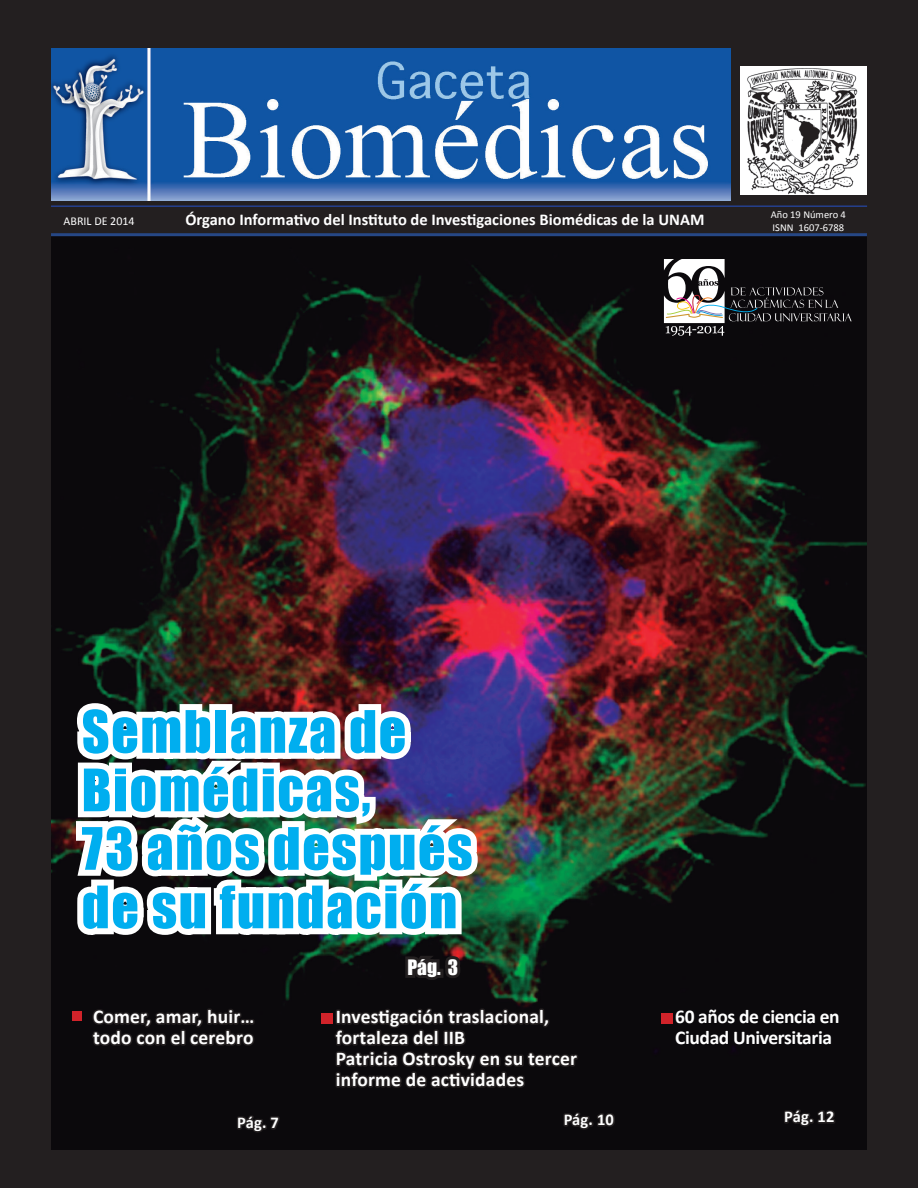
<style>
.page{position:relative;width:918px;height:1188px;background:#231f20}
.page>*{position:absolute;margin:0;border:0;box-sizing:border-box;transform-origin:0 0}
.t1{font:54px/58.5px "Impact";letter-spacing:.03em;color:#00aeef}
.t2{font:700 19.5px/21px "Calibri";letter-spacing:.01em;color:#fff}
.t3{font:700 19.5px/21px "Calibri";letter-spacing:-.02em;color:#fff}
.t4{font:19.5px "Impact";color:#fff}
.t5{font:700 16.5px "Calibri";color:#fff}
.t6{font:12px "Calibri";color:#fff}
.t7{font:10.5px/12.6px "Calibri";color:#fff}
</style>
<div class="page">
<img style="left:51px;top:236px;width:816px;height:914px">
<svg style="left:51px;top:694px;width:436px;height:291px;background:#99999f"></svg>
<hr style="left:51px;top:233px;width:816px;height:3px;background:#264785">
<svg style="left:90px;top:1006px;width:167px;height:42px"></svg>
<svg style="left:234px;top:1107px;width:48px;height:35px"></svg>
<svg style="left:333px;top:994px;width:247px;height:96px"></svg>
<svg style="left:561px;top:1104px;width:56px;height:28px"></svg>
<svg style="left:781px;top:1101px;width:56px;height:28px"></svg>
<div style="left:72px;top:1012px;width:10px;height:9px;background:#d1232a"></div>
<div style="left:322px;top:1013px;width:11px;height:11px;background:#d1232a"></div>
<div style="left:662px;top:1013px;width:11px;height:11px;background:#d1232a"></div>
<svg style="left:664px;top:259px;width:188px;height:77px;background:#444344"></svg>
<hr style="left:51px;top:205px;width:816px;height:2px;background:#253f8e">
<img style="left:741px;top:66px;width:126px;height:129px">
<img style="left:51px;top:49px;width:680px;height:152px">
<p class="t6" style="left:64px;top:213px;width:73px">ABRIL DE 2014</p>
<p class="t5" style="left:185px;top:209px;width:521px">Órgano Informativo del Instituto de Investigaciones Biomédicas de la UNAM</p>
<p class="t7" style="left:771px;top:209px;width:77px">Año 19 Número 4<br>ISNN 1607-6788</p>
<h1 class="t1" style="left:82px;top:701px;width:392px">Semblanza de<br>Biomédicas,<br>73 años después de su fundación</h1>
<p class="t4" style="left:407px;top:952px;width:52px">Pág. 3</p>
<p class="t2" style="left:93px;top:1006px;width:163px">Comer, amar, huir… todo con el cerebro</p>
<p class="t2" style="left:336px;top:1006px;width:243px">Investigación traslacional, fortaleza del IIB<br>Patricia Ostrosky en su tercer informe de actividades</p>
<p class="t5" style="left:564px;top:1109px;width:52px">Pág. 10</p>
<p class="t5" style="left:237px;top:1112px;width:43px">Pág. 7</p>
<p class="t3" style="left:675px;top:1006px;width:166px">60 años de ciencia en<br>Ciudad Universitaria</p>
<p class="t5" style="left:784px;top:1106px;width:52px">Pág. 12</p>
</div>
